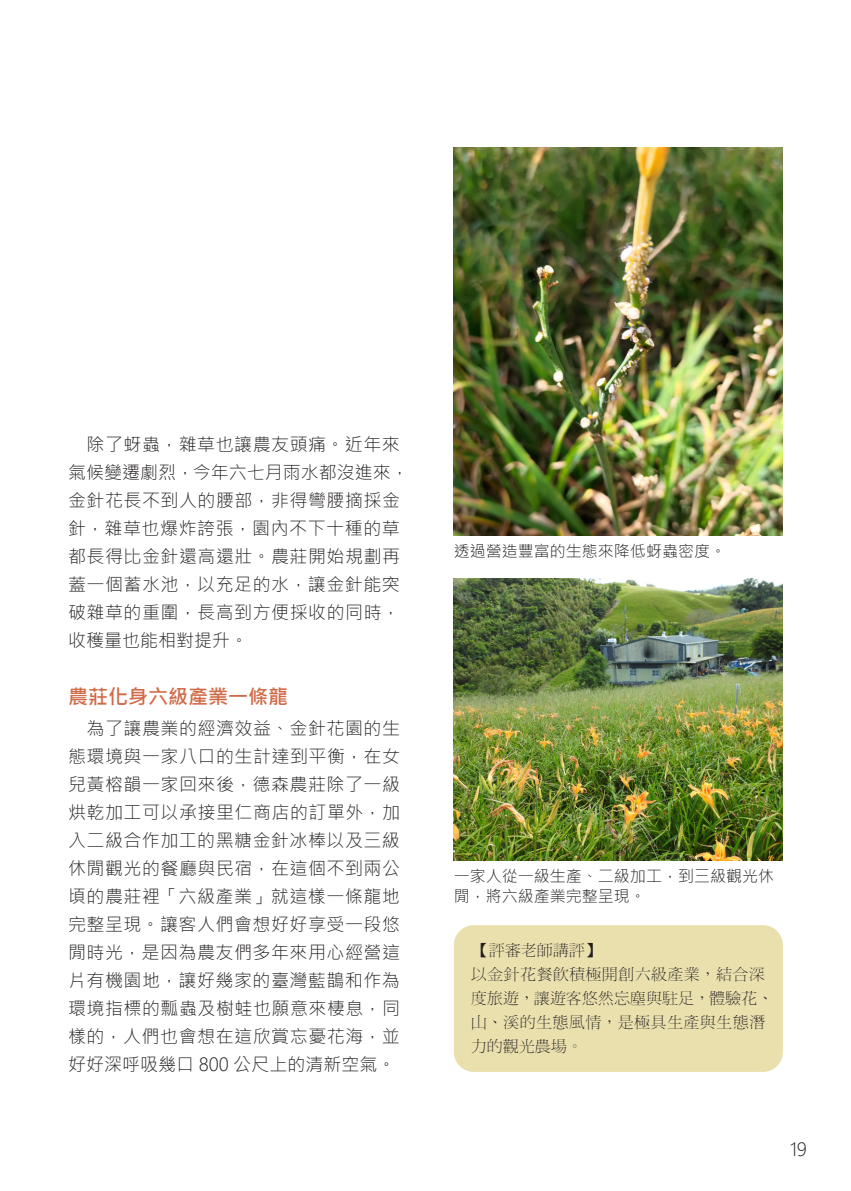
<style>
.page{position:relative;width:851px;height:1191px;background:#fff}
.page>*{position:absolute;margin:0;border:0;box-sizing:border-box;transform-origin:0 0}
.內文{font:700 20px "Microsoft Jheng Hei";color:#d06b49}
.內文-2{font:300 18px/28px "Microsoft Jheng Hei";letter-spacing:.025em;color:#231f20}
.講評{font:300 16px/24px "Han Wang Ming";letter-spacing:.025em;color:#231f20}
.圖說{font:300 16px/19.2px "Microsoft Jheng Hei";color:#231f20}
</style>
<div class="page">
<div style="left:454px;top:925px;width:328px;height:146px;background:#eae0ae;border-radius:20px"></div>
<img style="left:454px;top:147px;width:328px;height:388px">
<img style="left:454px;top:578px;width:328px;height:282px">
<p class="內文-2" style="left:68px;top:430px;width:342px;text-indent:19px">除了蚜蟲，雜草也讓農友頭痛。近年來氣候變遷劇烈，今年六七月雨水都沒進來，金針花長不到人的腰部，非得彎腰摘採金針，雜草也爆炸誇張，園內不下十種的草都長得比金針還高還壯。農莊開始規劃再蓋一個蓄水池，以充足的水，讓金針能突破雜草的重圍，長高到方便採收的同時，收穫量也能相對提升。</p>
<p class="內文" style="left:68px;top:684px;width:221px">農莊化身六級產業一條龍</p>
<p class="內文-2" style="left:68px;top:714px;width:333px;text-align:justify;text-indent:18px">為了讓農業的經濟效益、金針花園的生態環境與一家八口的生計達到平衡，在女兒黃榕韻一家回來後，德森農莊除了一級烘乾加工可以承接里仁商店的訂單外，加入二級合作加工的黑糖金針冰棒以及三級休閒觀光的餐廳與民宿，在這個不到兩公頃的農莊裡「六級產業」就這樣一條龍地完整呈現。讓客人們會想好好享受一段悠閒時光，是因為農友們多年來用心經營這片有機園地，讓好幾家的臺灣藍鵲和作為環境指標的瓢蟲及樹蛙也願意來棲息，同樣的，人們也會想在這欣賞忘憂花海，並好好深呼吸幾口 800 公尺上的清新空氣。</p>
<p class="圖說" style="left:454px;top:541px;width:273px">透過營造豐富的生態來降低蚜蟲密度。</p>
<p class="圖說" style="left:454px;top:867px;width:321px">一家人從一級生產、二級加工，到三級觀光休閒，將六級產業完整呈現。</p>
<p class="講評" style="left:473px;top:938px;width:129px">【評審老師講評】</p>
<p class="講評" style="left:471px;top:962px;width:303px">以金針花餐飲積極開創六級產業，結合深度旅遊，讓遊客悠然忘塵與駐足，體驗花、山、溪的生態風情，是極具生產與生態潛力的觀光農場。</p>
<p class="內文-2" style="left:789px;top:1135px;width:19px">19</p>
</div>
